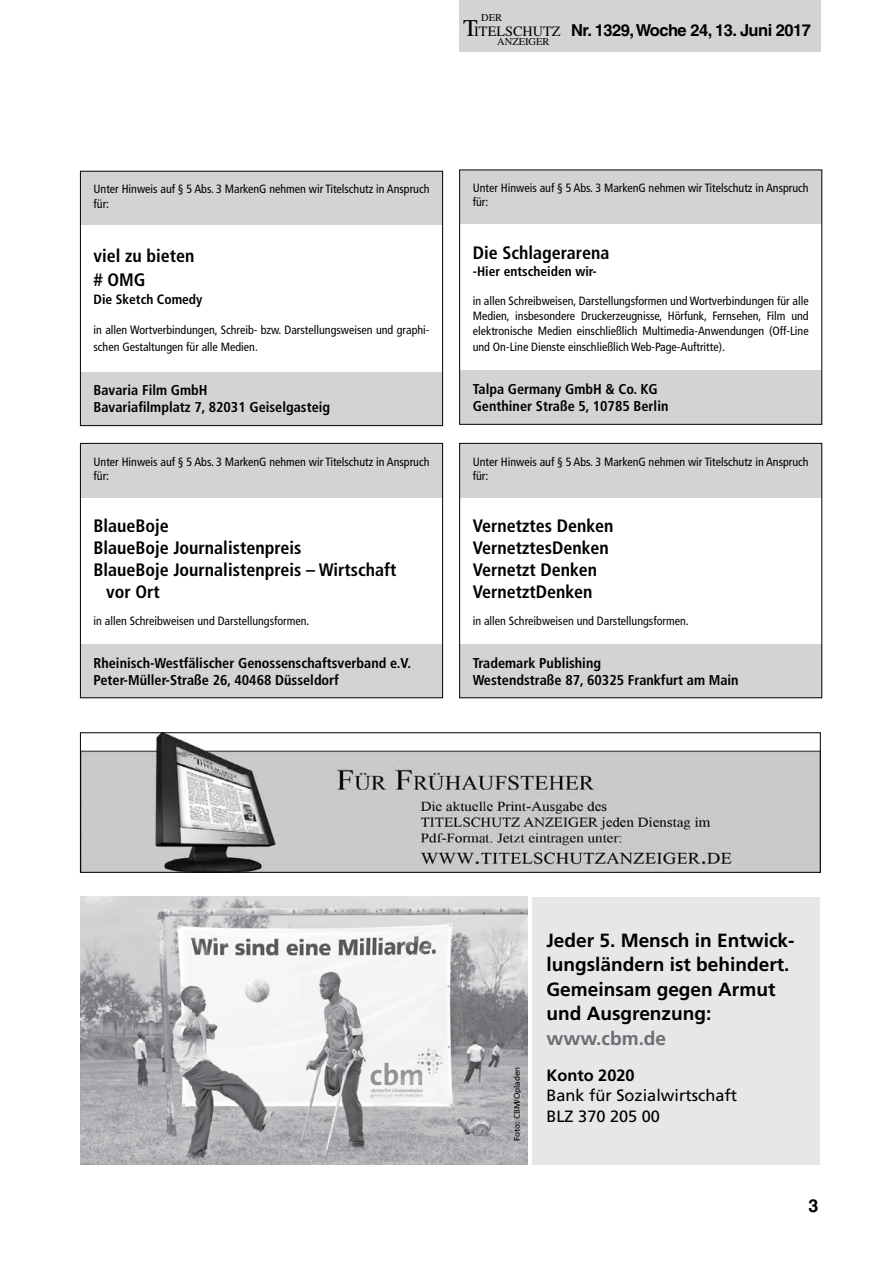
<style>
.page{position:relative;width:893px;height:1263px;background:#fff}
.page>*{position:absolute;margin:0;border:0;box-sizing:border-box;transform-origin:0 0}
.t1{font:700 19.05px/24.6px "Frutiger LT Std";color:#000}
.t2{font:700 19.05px "Frutiger LT Std";color:#6d6e71}
.t3{font:700 condensed 18px/21.9px "Frutiger";color:#000}
.t4{font:700 18px "Helvetica";color:#000}
.t5{font:700 16.5px "Helvetica";letter-spacing:-.03em;color:#000}
.t6{font:16.35px/20.4px "Frutiger LT Std";color:#000}
.t7{font:700 16.35px "Frutiger LT Std";color:#000}
.t8{font:700 condensed 14.25px/17.1px "Frutiger";color:#000}
.t9{font:14.25px "Times";color:#000}
.t10{font:700 condensed 13.5px "Frutiger";color:#000}
.t11{font:condensed 12px/14.4px "Frutiger";color:#000}
.t12{font:10.5px "Times";color:#000}
.t13{font:8.1px "Frutiger LT Std";color:#000}
.s1{font-size:24px}
</style>
<div class="page">
<div style="left:459px;top:0;width:362px;height:51px;background:#d1d3d4"></div>
<img style="left:82px;top:734px;width:737px;height:137px">
<div style="left:80px;top:732px;width:741px;height:141px;border:1px solid #000"></div>
<div style="left:81px;top:172px;width:361px;height:53px;background:#d1d3d4"></div>
<div style="left:81px;top:372px;width:361px;height:53px;background:#d1d3d4"></div>
<div style="left:80px;top:171px;width:363px;height:255px;border:1px solid #000"></div>
<div style="left:460px;top:170px;width:361px;height:54px;background:#d1d3d4"></div>
<div style="left:460px;top:371px;width:361px;height:53px;background:#d1d3d4"></div>
<div style="left:459px;top:170px;width:363px;height:255px;border:1px solid #000"></div>
<div style="left:460px;top:444px;width:361px;height:53px;background:#d1d3d4"></div>
<div style="left:460px;top:644px;width:361px;height:53px;background:#d1d3d4"></div>
<div style="left:459px;top:443px;width:363px;height:255px;border:1px solid #000"></div>
<div style="left:81px;top:444px;width:361px;height:53px;background:#d1d3d4"></div>
<div style="left:81px;top:644px;width:361px;height:53px;background:#d1d3d4"></div>
<div style="left:80px;top:443px;width:363px;height:255px;border:1px solid #000"></div>
<div style="left:533px;top:897px;width:287px;height:267px;background:#e6e7e8"></div>
<img style="left:80px;top:897px;width:447px;height:267px">
<p class="t12" style="left:481px;top:12px;width:22px">DER</p>
<p class="t9" style="left:463px;top:23px;width:99px"><span class="s1">T</span>ITELSCHUTZ</p>
<p class="t12" style="left:497px;top:35px;width:54px">ANZEIGER</p>
<h3 class="t5" style="left:571px;top:20px;width:242px">Nr. 1329, Woche 24, 13. Juni 2017</h3>
<p class="t11" style="left:94px;top:182px;width:337px">Unter Hinweis auf § 5 Abs. 3 MarkenG nehmen wir Titelschutz in Anspruch für:</p>
<h2 class="t3" style="left:94px;top:244px;width:103px;line-height:24px">viel zu bieten # OMG</h2>
<p class="t10" style="left:94px;top:292px;width:110px">Die Sketch Comedy</p>
<p class="t11" style="left:94px;top:321px;width:337px;line-height:16.8px">in allen Wortverbindungen, Schreib- bzw. Darstellungsweisen und graphi&shy;schen Gestaltungen für alle Medien.</p>
<p class="t8" style="left:94px;top:382px;width:238px">Bavaria Film GmbH<br>Bavariafilmplatz 7, 82031 Geiselgasteig</p>
<p class="t11" style="left:94px;top:454px;width:337px">Unter Hinweis auf § 5 Abs. 3 MarkenG nehmen wir Titelschutz in Anspruch für:</p>
<h2 class="t3" style="left:94px;top:515px;width:77px">BlaueBoje</h2>
<h2 class="t3" style="left:94px;top:537px;width:209px">BlaueBoje Journalistenpreis</h2>
<h2 class="t3" style="left:94px;top:558px;width:305px">BlaueBoje Journalistenpreis – Wirtschaft</h2>
<h2 class="t3" style="left:106px;top:580px;width:55px">vor Ort</h2>
<p class="t11" style="left:94px;top:614px;width:217px">in allen Schreibweisen und Darstellungsformen.</p>
<p class="t8" style="left:94px;top:654px;width:319px">Rheinisch-Westfälischer Genossenschaftsverband e.V.<br>Peter-Müller-Straße 26, 40468 Düsseldorf</p>
<p class="t11" style="left:473px;top:181px;width:337px">Unter Hinweis auf § 5 Abs. 3 MarkenG nehmen wir Titelschutz in Anspruch für:</p>
<h2 class="t3" style="left:473px;top:242px;width:138px">Die Schlagerarena</h2>
<p class="t10" style="left:473px;top:264px;width:126px">-Hier entscheiden wir-</p>
<p class="t11" style="left:473px;top:293px;width:337px;line-height:15.5px;text-align:justify">in allen Schreibweisen, Darstellungsformen und Wortverbindungen für alle Medien, insbesondere Druckerzeugnisse, Hörfunk, Fernsehen, Film und elektronische Medien einschließlich Multimedia-Anwendungen (Off-Line und On-Line Dienste einschließlich Web-Page-Auftritte).</p>
<p class="t8" style="left:473px;top:381px;width:197px">Talpa Germany GmbH &amp; Co. KG<br>Genthiner Straße 5, 10785 Berlin</p>
<p class="t11" style="left:473px;top:454px;width:337px">Unter Hinweis auf § 5 Abs. 3 MarkenG nehmen wir Titelschutz in Anspruch für:</p>
<h2 class="t3" style="left:473px;top:515px;width:142px">Vernetztes Denken<br>VernetztesDenken<br>Vernetzt Denken<br>VernetztDenken</h2>
<p class="t11" style="left:473px;top:614px;width:217px">in allen Schreibweisen und Darstellungsformen.</p>
<p class="t8" style="left:473px;top:654px;width:267px">Trademark Publishing<br>Westendstraße 87, 60325 Frankfurt am Main</p>
<p class="t13" style="left:512px;top:1141px;width:76px;rotate:-90deg">Foto: CBM/Opladen</p>
<h1 class="t1" style="left:546px;top:928px;width:250px">Jeder 5. Mensch in Entwick&shy;lungsländern ist behindert.<br>Gemeinsam gegen Armut und Ausgrenzung:</h1>
<h1 class="t2" style="left:546px;top:1027px;width:121px">www.cbm.de</h1>
<h3 class="t7" style="left:546px;top:1065px;width:90px">Konto 2020</h3>
<h3 class="t6" style="left:546px;top:1085px;width:192px">Bank für Sozialwirtschaft<br>BLZ 370 205 00</h3>
<h2 class="t4" style="left:808px;top:1195px;width:12px">3</h2>
</div>
